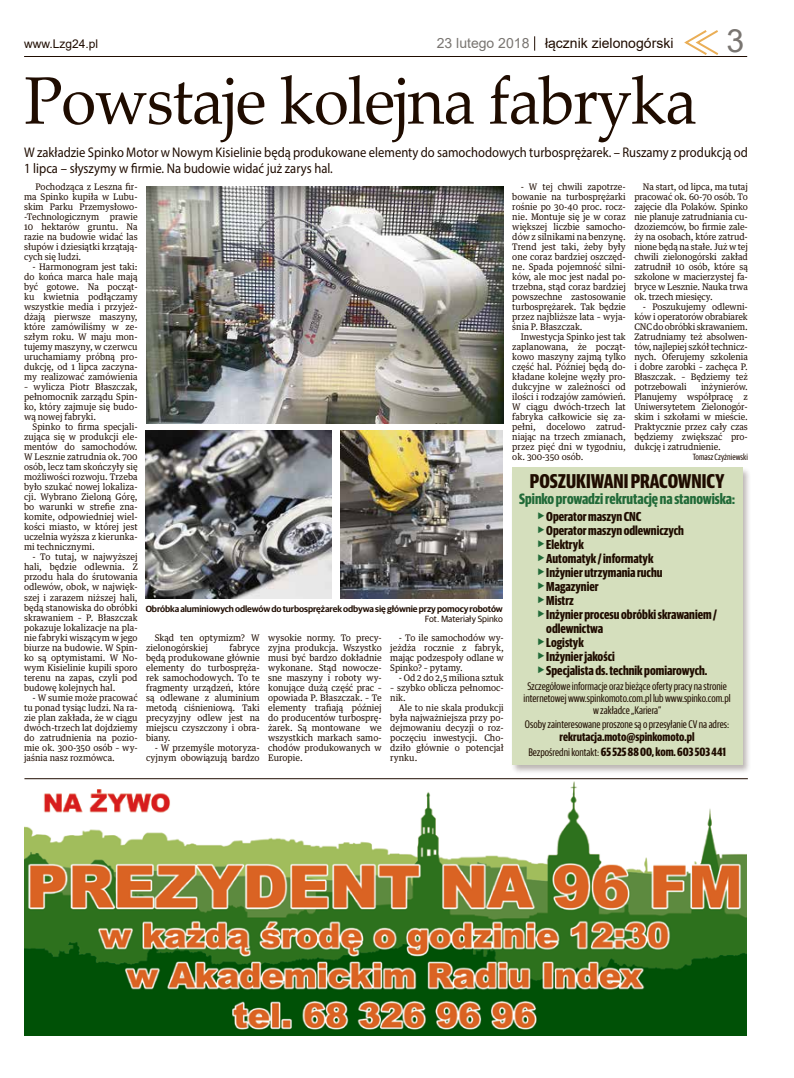
<style>
.page{position:relative;width:794px;height:1078px;background:#fff}
.page>*{position:absolute;margin:0;border:0;box-sizing:border-box;transform-origin:0 0}
.t1{font:67px "Palatino Linotype";letter-spacing:-.02em;color:#1f0c00;scale:.95 1}
.t2{font:32px "Arial";color:#797571}
.t3{font:700 20px "Guardian Sans X Cond";color:#1f0c00}
.t4{font:700 15px "Guardian Sans X Cond";color:#216a38}
.t5{font:14px/16px "Myriad Pro";color:#1f0c00;scale:.9 1}
.t6{font:14px "Arial";color:#1f0c00}
.t7{font:700 13px "Guardian Sans X Cond";color:#1f0c00}
.t8{font:700 12px/15px "Guardian Sans X Cond";color:#1f0c00;text-align:center}
.t9{font:12px "Arial";color:#1f0c00}
.t10{font:11px/12px "Guardian Sans X Cond";color:#1f0c00;text-align:center}
.t11{font:9px/10px "Guardian Text Egyp";color:#1f0c00;text-align:justify;scale:.95 1}
.t12{font:600 9px "Guardian Sans";letter-spacing:-.01em;color:#1f0c00}
.t13{font:9px "Guardian Sans";color:#1f0c00}
.t14{font:9px "Guardian Sans X Cond";color:#1f0c00}
.s1{color:#797571}
.s2{font-weight:400;font-size:11px}
</style>
<div class="page">
<svg style="left:684px;top:30px;width:35px;height:25px"></svg>
<hr style="left:24px;top:56px;width:723px;height:1px;background:#1f0c00">
<svg style="left:534px;top:36px;width:1px;height:15px"></svg>
<img style="left:25px;top:781px;width:721px;height:254px">
<hr style="left:24px;top:778px;width:724px;height:1px;background:#1f0c00">
<div style="left:510px;top:466px;width:241px;height:308px;background:#1f0c00;opacity:.3"></div>
<div style="left:512px;top:467px;width:230px;height:297px;background:#d5dfbd"></div>
<img style="left:146px;top:186px;width:357px;height:237px">
<img style="left:146px;top:430px;width:186px;height:168px">
<img style="left:340px;top:430px;width:163px;height:168px">
<h3 class="t9" style="left:24px;top:36px;width:76px">www.Lzg24.pl</h3>
<h3 class="t6" style="left:437px;top:34px;width:238px"><span class="s1">23 lutego 2018</span> łącznik zielonogórski</h3>
<h2 class="t2" style="left:726px;top:18px;width:19px">3</h2>
<h1 class="t1" style="left:24px;top:53px;width:710px">Powstaje kolejna fabryka</h1>
<h3 class="t5" style="left:24px;top:144px;width:805px">W zakładzie Spinko Motor w Nowym Kisielinie będą produkowane elementy do samochodowych turbosprężarek. – Ruszamy z produkcją od<br>1 lipca – słyszymy w firmie. Na budowie widać już zarys hal.</h3>
<p class="t11" style="left:24px;top:181px;width:121px;text-indent:11px">Pochodząca z Leszna fir&shy;ma Spinko kupiła w Lubu&shy;skim Parku Przemysłowo--Technologicznym prawie 10 hektarów gruntu. Na razie na budowie widać las słupów i dziesiątki krzątają&shy;cych się ludzi.</p>
<p class="t11" style="left:24px;top:261px;width:121px;text-indent:9px">- Harmonogram jest taki: do końca marca hale mają być gotowe. Na począt&shy;ku kwietnia podłączamy wszystkie media i przyjeż&shy;dżają pierwsze maszyny, które zamówiliśmy w ze&shy;szłym roku. W maju mon&shy;tujemy maszyny, w czerwcu uruchamiamy próbną pro&shy;dukcję, od 1 lipca zaczyna&shy;my realizować zamówienia</p>
<p class="t11" style="left:24px;top:381px;width:121px">– wylicza Piotr Błaszczak, pełnomocnik zarządu Spin&shy;ko, który zajmuje się budo&shy;wą nowej fabryki.</p>
<p class="t11" style="left:24px;top:421px;width:121px;text-indent:9px">Spinko to firma specjali&shy;zująca się w produkcji ele&shy;mentów do samochodów.<br>W Lesznie zatrudnia ok. 700 osób, lecz tam skończyły się możliwości rozwoju. Trzeba było szukać nowej lokaliza&shy;cji. Wybrano Zieloną Górę, bo warunki w strefie zna&shy;komite, odpowiedniej wiel&shy;kości miasto, w której jest uczelnia wyższa z kierunka&shy;mi technicznymi.</p>
<p class="t11" style="left:24px;top:551px;width:121px;text-indent:9px">- To tutaj, w najwyższej hali, będzie odlewnia. Z przodu hala do śrutowania odlewów, obok, w najwięk&shy;szej i zarazem niższej hali, będą stanowiska do obróbki skrawaniem – P. Błaszczak pokazuje lokalizacje na pla&shy;nie fabryki wiszącym w jego biurze na budowie. W Spin&shy;ko są optymistami. W No&shy;wym Kisielinie kupili sporo terenu na zapas, czyli pod budowę kolejnych hal.</p>
<p class="t11" style="left:24px;top:691px;width:121px;text-indent:9px">- W sumie może pracować tu ponad tysiąc ludzi. Na ra&shy;zie plan zakłada, że w ciągu dwóch-trzech lat dojdziemy do zatrudnienia na pozio&shy;mie ok. 300-350 osób – wy&shy;jaśnia nasz rozmówca.</p>
<p class="t11" style="left:634px;top:181px;width:121px;text-indent:9px">Na start, od lipca, ma tutaj pracować ok. 60-70 osób. To zajęcie dla Polaków. Spinko nie planuje zatrudniania cu&shy;dzoziemców, bo firmie zale&shy;ży na osobach, które zatrud&shy;nione będą na stałe. Już w tej chwili zielonogórski zakład zatrudnił 10 osób, które są szkolone w macierzystej fa&shy;bryce w Lesznie. Nauka trwa ok. trzech miesięcy.</p>
<p class="t11" style="left:634px;top:301px;width:121px;text-indent:9px">- Poszukujemy odlewni&shy;ków i operatorów obrabiarek CNC do obróbki skrawaniem.<br>Zatrudniamy też absolwen&shy;tów, najlepiej szkół technicz&shy;nych. Oferujemy szkolenia i dobre zarobki – zachęca P.<br>Błaszczak. – Będziemy też potrzebowali</p>
<p class="t11" style="left:512px;top:181px;width:121px;text-indent:9px">- W tej chwili zapotrze&shy;bowanie na turbosprężarki rośnie po 30-40 proc. rocz&shy;nie. Montuje się je w coraz większej liczbie samocho&shy;dów z silnikami na benzynę.<br>Trend jest taki, żeby były one coraz bardziej oszczęd&shy;ne. Spada pojemność silni&shy;ków, ale moc jest nadal po&shy;trzebna, stąd coraz bardziej powszechne zastosowanie turbosprężarek. Tak będzie przez najbliższe lata – wyja&shy;śnia P. Błaszczak.</p>
<p class="t11" style="left:512px;top:331px;width:121px;text-indent:9px">Inwestycja Spinko jest tak zaplanowana, że począt&shy;kowo maszyny zajmą tylko część hal. Później będą do&shy;kładane kolejne węzły pro&shy;dukcyjne w zależności od ilości i rodzajów zamówień.<br>W ciągu dwóch-trzech lat fabryka całkowicie się za&shy;pełni, docelowo zatrud&shy;niając na trzech zmianach, przez pięć dni w tygodniu, ok. 300-350 osób.</p>
<p class="t11" style="left:634px;top:381px;width:121px;text-indent:67px">inżynierów.<br>Planujemy współpracę z Uniwersytetem Zielonogór&shy;skim i szkołami w mieście.<br>Praktycznie przez cały czas będziemy zwiększać pro&shy;dukcję i zatrudnienie.</p>
<p class="t14" style="left:693px;top:451px;width:57px">Tomasz Czyżniewski</p>
<h3 class="t3" style="left:529px;top:467px;width:196px">POSZUKIWANI PRACOWNICY</h3>
<h3 class="t4" style="left:519px;top:488px;width:217px">Spinko prowadzi rekrutację na stanowiska:</h3>
<h3 class="t7" style="left:537px;top:507px;width:106px"><sup>b</sup> Operator maszyn CNC</h3>
<h3 class="t7" style="left:537px;top:521px;width:148px"><sup>b</sup> Operator maszyn odlewniczych</h3>
<h3 class="t7" style="left:537px;top:535px;width:48px"><sup>b</sup> Elektryk</h3>
<h3 class="t7" style="left:537px;top:549px;width:118px"><sup>b</sup> Automatyk / informatyk</h3>
<h3 class="t7" style="left:537px;top:563px;width:127px"><sup>b</sup> Inżynier utrzymania ruchu</h3>
<h3 class="t7" style="left:537px;top:577px;width:63px"><sup>b</sup> Magazynier</h3>
<h3 class="t7" style="left:537px;top:591px;width:38px"><sup>b</sup> Mistrz</h3>
<h3 class="t7" style="left:537px;top:605px;width:181px"><sup>b</sup> Inżynier procesu obróbki skrawaniem /</h3>
<h3 class="t7" style="left:546px;top:619px;width:58px">odlewnictwa</h3>
<h3 class="t7" style="left:537px;top:633px;width:48px"><sup>b</sup> Logistyk</h3>
<h3 class="t7" style="left:537px;top:647px;width:79px"><sup>b</sup> Inżynier jakości</h3>
<h3 class="t7" style="left:537px;top:661px;width:172px"><sup>b</sup> Specjalista ds. technik pomiarowych.</h3>
<p class="t10" style="left:523px;top:679px;width:209px">Szczegółowe informacje oraz bieżące oferty pracy na stronie internetowej www.spinkomoto.com.pl lub www.spinko.com.pl w zakładce „Kariera”</p>
<p class="t10" style="left:525px;top:717px;width:206px">Osoby zainteresowane proszone są o przesyłanie CV na adres:</p>
<h3 class="t8" style="left:528px;top:728px;width:199px">rekrutacja.moto@spinkomoto.pl<br><span class="s2">Bezpośredni kontakt:</span> 65 525 88 00, kom. 603 503 441</h3>
<p class="t12" style="left:146px;top:601px;width:359px">Obróbka aluminiowych odlewów do turbosprężarek odbywa się głównie przy pomocy robotów</p>
<p class="t13" style="left:425px;top:612px;width:80px">Fot. Materiały Spinko</p>
<p class="t11" style="left:268px;top:631px;width:121px">wysokie normy. To precy&shy;zyjna produkcja. Wszystko musi być bardzo dokładnie wykonane. Stąd nowocze&shy;sne maszyny i roboty wy&shy;konujące dużą część prac – opowiada P. Błaszczak. – Te elementy trafiają później do producentów turbosprę&shy;żarek. Są montowane we wszystkich markach samo&shy;chodów produkowanych w Europie.</p>
<p class="t11" style="left:390px;top:631px;width:121px;text-indent:9px">- To ile samochodów wy&shy;jeżdża rocznie z fabryk, mając podzespoły odlane w Spinko? – pytamy.</p>
<p class="t11" style="left:146px;top:631px;width:121px;text-indent:9px">Skąd ten optymizm? W zielonogórskiej</p>
<p class="t11" style="left:146px;top:641px;width:121px;text-indent:83px">fabryce będą produkowane głównie elementy do turbospręża&shy;rek samochodowych. To te fragmenty urządzeń, które są odlewane z aluminium metodą ciśnieniową. Taki precyzyjny odlew jest na miejscu czyszczony i obra&shy;biany.</p>
<p class="t11" style="left:146px;top:741px;width:121px;text-align:right">- W przemyśle motoryza&shy;cyjnym obowiązują bardzo</p>
<p class="t11" style="left:399px;top:671px;width:112px">- Od 2 do 2,5 miliona sztuk</p>
<p class="t11" style="left:390px;top:681px;width:121px">– szybko oblicza pełnomoc&shy;nik.</p>
<p class="t11" style="left:390px;top:701px;width:121px;text-indent:9px">Ale to nie skala produkcji była najważniejsza przy po&shy;dejmowaniu decyzji o roz&shy;poczęciu inwestycji. Cho&shy;dziło głównie o potencjał rynku.</p>
</div>
